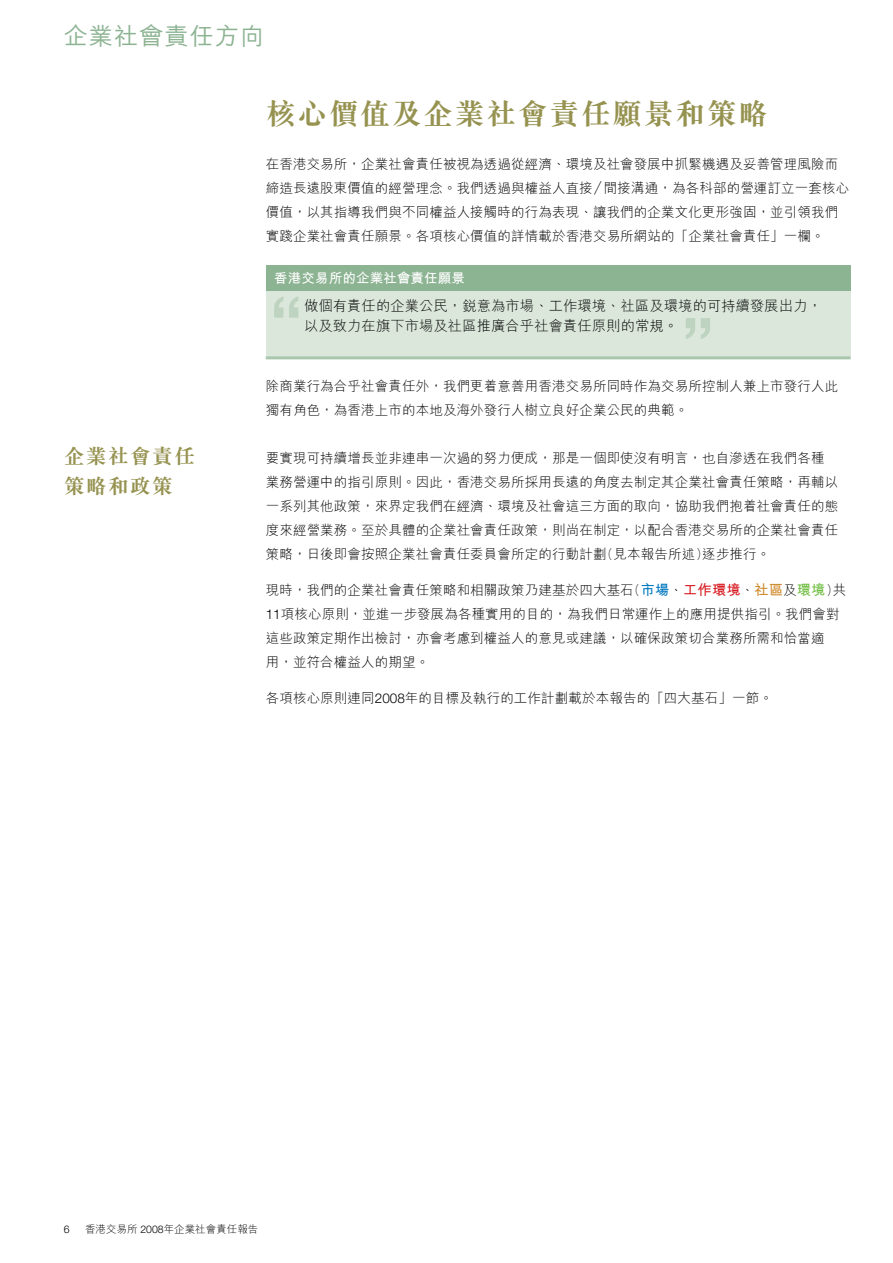
<style>
.page{position:relative;width:893px;height:1263px;background:#fff}
.page>*{position:absolute;margin:0;border:0;box-sizing:border-box;transform-origin:0 0}
.t1{font:500 75px "Helvetica Neue";color:#bed4c1}
.t2{font:700 30px "M Sung HK";letter-spacing:.05em;color:#969250}
.t3{font:500 24px "M Hei HK";letter-spacing:.05em;color:#8cb392}
.t4{font:700 21px/30px "M Sung HK";letter-spacing:.05em;color:#969250}
.t5{font:300 14.25px/19.5px "M Hei HK";letter-spacing:.01em;color:#000}
.t6{font:300 13.5px/24px "M Hei HK";letter-spacing:.01em;color:#000}
.t7{font:700 13.5px "M Hei HK";letter-spacing:.01em;color:#fff}
.t8{font:300 10.5px "M Hei HK";color:#000}
.t9{font:300 10.5px "Helvetica Neue";color:#000}
.s1{font-weight:700;font-size:14.25px;color:#0077c0}
.s2{font-weight:700;font-size:14.25px;color:#d71920}
.s3{font-weight:700;font-size:14.25px;color:#cf8b2d}
.s4{font-weight:700;font-size:14.25px;color:#72bf44}
.s5{font-family:"Helvetica Neue"}
</style>
<div class="page">
<div style="left:266px;top:282px;width:584px;height:76px;background:#dbe7db"></div>
<div style="left:266px;top:265px;width:584px;height:26px;background:#8cb392"></div>
<hr style="left:266px;top:356px;width:584px;height:3px;background:#aac7ae">
<h3 class="t3" style="left:64px;top:19px;width:202px">企業社會責任方向</h3>
<h2 class="t2" style="left:266px;top:93px;width:504px">核心價值及企業社會責任願景和策略</h2>
<p class="t6" style="left:266px;top:152px;width:585px">在香港交易所，企業社會責任被視為透過從經濟、環境及社會發展中抓緊機遇及妥善管理風險而締造長遠股東價值的經營理念。我們透過與權益人直接／間接溝通，為各科部的營運訂立一套核心價值，以其指導我們與不同權益人接觸時的行為表現、讓我們的企業文化更形強固，並引領我們實踐企業社會責任願景。各項核心價值的詳情載於香港交易所網站的「企業社會責任」一欄。</p>
<h3 class="t4" style="left:64px;top:440px;width:133px">企業社會責任策略和政策</h3>
<p class="t7" style="left:274px;top:268px;width:192px">香港交易所的企業社會責任願景</p>
<p class="t5" style="left:304px;top:296px;width:519px">做個有責任的企業公民，銳意為市場、工作環境、社區及環境的可持續發展出力，以及致力在旗下市場及社區推廣合乎社會責任原則的常規。</p>
<h1 class="t1" style="left:270px;top:279px;width:35px">“</h1>
<h1 class="t1" style="left:681px;top:300px;width:35px">”</h1>
<p class="t6" style="left:266px;top:373px;width:574px">除商業行為合乎社會責任外，我們更着意善用香港交易所同時作為交易所控制人兼上市發行人此獨有角色，為香港上市的本地及海外發行人樹立良好企業公民的典範。</p>
<p class="t6" style="left:266px;top:445px;width:574px">要實現可持續增長並非連串一次過的努力便成，那是一個即使沒有明言，也自滲透在我們各種業務營運中的指引原則。因此，香港交易所採用長遠的角度去制定其企業社會責任策略，再輔以一系列其他政策，來界定我們在經濟、環境及社會這三方面的取向，協助我們抱着社會責任的態度來經營業務。至於具體的企業社會責任政策，則尚在制定，以配合香港交易所的企業社會責任策略，日後即會按照企業社會責任委員會所定的行動計劃(見本報告所述)逐步推行。</p>
<p class="t6" style="left:266px;top:577px;width:582px">現時，我們的企業社會責任策略和相關政策乃建基於四大基石(<span class="s1">市場</span>、<span class="s2">工作環境</span>、<span class="s3">社區</span>及<span class="s4">環境</span>)共<span class="s5">11</span>項核心原則，並進一步發展為各種實用的目的，為我們日常運作上的應用提供指引。我們會對這些政策定期作出檢討，亦會考慮到權益人的意見或建議，以確保政策切合業務所需和恰當適<br>用，並符合權益人的期望。</p>
<p class="t6" style="left:266px;top:685px;width:509px">各項核心原則連同<span class="s5">2008</span>年的目標及執行的工作計劃載於本報告的「四大基石」一節。</p>
<p class="t9" style="left:64px;top:1223px;width:7px">6</p>
<p class="t8" style="left:85px;top:1222px;width:175px">香港交易所 <span class="s5">2008</span>年企業社會責任報告</p>
</div>
